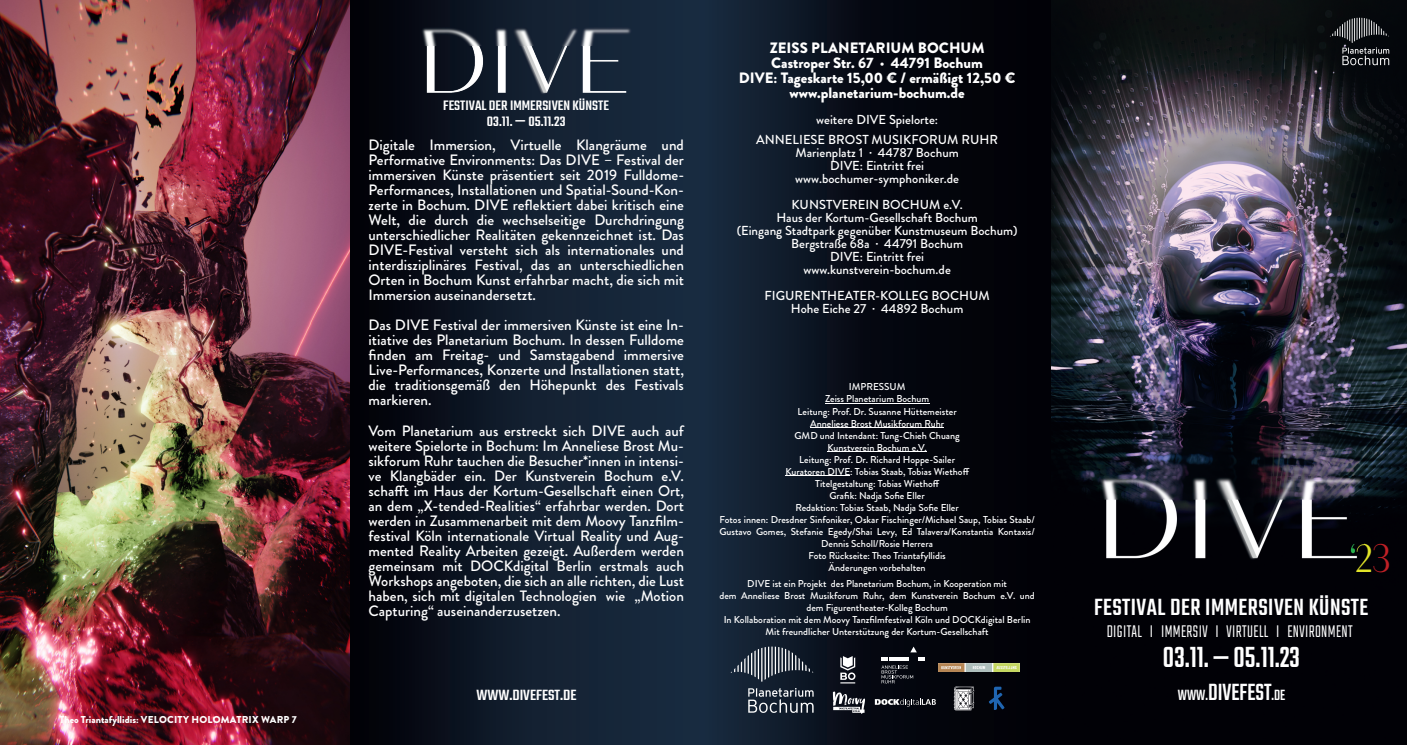
<style>
.page{position:relative;width:1407px;height:745px;background:#fff}
.page>*{position:absolute;margin:0;border:0;box-sizing:border-box;transform-origin:0 0}
.t1{font:39.75px "Quiche Sans";color:#28b24d;scale:.84 1}
.t2{font:500 31.88px "Teko";color:#fff;scale:.84 1}
.t3{font:500 25.75px "Teko";letter-spacing:.02em;color:#fff;scale:.92 1}
.t4{font:500 25.75px "Teko";color:#fff;scale:.84 1}
.t5{font:300 18.75px "Teko";letter-spacing:.025em;color:#fff;scale:.88 1}
.t6{font:500 16.25px "Teko";color:#fff}
.t7{font:500 15px/15px "Brandon Grotesque";color:#fff;text-align:justify}
.t8{font:900 15px/15px "Brandon Grotesque";color:#fff;text-align:center}
.t9{font:500 15px/15px "Teko";color:#fff;text-align:center}
.t10{font:500 13px/13px "Brandon Grotesque";color:#fff;text-align:center}
.t11{font:500 10px/12px "Brandon Grotesque";color:#fff;text-align:center}
.t12{font:900 10px "Brandon Grotesque";color:#fff}
.s1{font-size:17.5px}
.s2{color:#e2e429}
.s3{color:#c02026}
.s4{font-size:16.25px}
</style>
<div class="page">
<img style="left:0;top:0;width:351px;height:744px">
<div style="left:351px;top:0;width:351px;height:744px;background:linear-gradient(to right,#03040b,#1c3148)"></div>
<div style="left:702px;top:0;width:350px;height:744px;background:linear-gradient(to right,#152437,#000)"></div>
<img style="left:1052px;top:0;width:355px;height:744px">
<img style="left:1099px;top:476px;width:264px;height:84px">
<svg style="left:1330px;top:18px;width:59px;height:47px;background:#323437"></svg>
<svg style="left:731px;top:646px;width:82px;height:35px;background:#3e4855"></svg>
<svg style="left:748px;top:687px;width:65px;height:25px;background:#4b545f"></svg>
<svg style="left:881px;top:646px;width:43px;height:37px;background:#22242c"></svg>
<hr style="left:889px;top:657px;width:20px;height:3px;background:#fff">
<svg style="left:833px;top:691px;width:32px;height:22px"></svg>
<svg style="left:875px;top:698px;width:61px;height:8px"></svg>
<svg style="left:954px;top:686px;width:20px;height:23px"></svg>
<svg style="left:989px;top:686px;width:15px;height:23px"></svg>
<svg style="left:938px;top:662px;width:82px;height:9px"></svg>
<hr style="left:825px;top:403px;width:104px;height:1px;background:#fff">
<hr style="left:810px;top:427px;width:134px;height:1px;background:#fff">
<hr style="left:827px;top:451px;width:100px;height:1px;background:#fff">
<hr style="left:785px;top:475px;width:65px;height:1px;background:#fff">
<svg style="left:840px;top:655px;width:15px;height:28px"></svg>
<img style="left:422px;top:28px;width:209px;height:66px">
<p class="t12" style="left:59px;top:715px;width:239px">Theo Triantafyllidis: VELOCITY HOLOMATRIX WARP 7</p>
<p class="t9" style="left:443px;top:99px;width:167px">FESTIVAL DER IMMERSIVEN KÜNSTE<br>03.11. <span class="s1">—</span> 05.11.23</p>
<p class="t7" style="left:369px;top:140px;width:317px">Digitale Immersion, Virtuelle Klangräume und Performative Environments: Das DIVE – Festival der immersiven Künste präsentiert seit 2019 Fulldome-Performances, Installationen und Spatial-Sound-Kon&shy;zerte in Bochum. DIVE reflektiert dabei kritisch eine Welt, die durch die wechselseitige Durchdringung unterschiedlicher Realitäten gekennzeichnet ist. Das DIVE-Festival versteht sich als internationales und interdisziplinäres Festival, das an unterschiedlichen Orten in Bochum Kunst erfahrbar macht, die sich mit Immersion auseinandersetzt.</p>
<p class="t7" style="left:369px;top:320px;width:317px">Das DIVE Festival der immersiven Künste ist eine In&shy;itiative des Planetarium Bochum. In dessen Fulldome finden am Freitag- und Samstagabend immersive Live-Performances, Konzerte und Installationen statt, die traditionsgemäß den Höhepunkt des Festivals markieren.</p>
<p class="t7" style="left:369px;top:425px;width:317px">Vom Planetarium aus erstreckt sich DIVE auch auf weitere Spielorte in Bochum: Im Anneliese Brost Mu&shy;sikforum Ruhr tauchen die Besucher*innen in intensi&shy;ve Klangbäder ein. Der Kunstverein Bochum e.V. schafft im Haus der Kortum-Gesellschaft einen Ort, an dem „X-tended-Realities“ erfahrbar werden. Dort werden in Zusammenarbeit mit dem Moovy Tanzfilm&shy;festival Köln internationale Virtual Reality und Aug&shy;mented Reality Arbeiten gezeigt. Außerdem werden gemeinsam mit DOCKdigital Berlin erstmals auch Workshops angeboten, die sich an alle richten, die Lust haben, sich mit digitalen Technologien wie „Motion Capturing“ auseinanderzusetzen.</p>
<p class="t6" style="left:476px;top:683px;width:102px">WWW.DIVEFEST.DE</p>
<p class="t8" style="left:739px;top:43px;width:278px">ZEISS PLANETARIUM BOCHUM<br>Castroper Str. 67 · 44791 Bochum<br>DIVE: Tageskarte 15,00 € / ermäßigt 12,50 € www.planetarium-bochum.de</p>
<p class="t10" style="left:756px;top:112px;width:243px;line-height:19.5px">weitere DIVE Spielorte:<br>ANNELIESE BROST MUSIKFORUM RUHR</p>
<p class="t10" style="left:795px;top:148px;width:165px">Marienplatz 1 · 44787 Bochum<br>DIVE: Eintritt frei www.bochumer-symphoniker.de</p>
<p class="t10" style="left:737px;top:200px;width:282px">KUNSTVEREIN BOCHUM e.V.<br>Haus der Kortum-Gesellschaft Bochum<br>(Eingang Stadtpark gegenüber Kunstmuseum Bochum)<br>Bergstraße 68a · 44791 Bochum<br>DIVE: Eintritt frei<br>www.kunstverein-bochum.de</p>
<p class="t10" style="left:764px;top:291px;width:227px">FIGURENTHEATER-KOLLEG BOCHUM<br>Hohe Eiche 27 · 44892 Bochum</p>
<p class="t11" style="left:719px;top:382px;width:317px">IMPRESSUM<br>Zeiss Planetarium Bochum<br>Leitung: Prof. Dr. Susanne Hüttemeister<br>Anneliese Brost Musikforum Ruhr<br>GMD und Intendant: Tung-Chieh Chuang<br>Kunstverein Bochum e.V.<br>Leitung: Prof. Dr. Richard Hoppe-Sailer<br>Kuratoren DIVE: Tobias Staab, Tobias Wiethoff<br>Titelgestaltung: Tobias Wiethoff<br>Grafik: Nadja Sofie Eller<br>Redaktion: Tobias Staab, Nadja Sofie Eller<br>Fotos innen: Dresdner Sinfoniker, Oskar Fischinger/Michael Saup, Tobias Staab/ Gustavo Gomes, Stefanie Egedy/Shai Levy, Ed Talavera/Konstantia Kontaxis/ Dennis Scholl/Rosie Herrera<br>Foto Rückseite: Theo Triantafyllidis<br>Änderungen vorbehalten</p>
<p class="t11" style="left:719px;top:579px;width:317px">DIVE ist ein Projekt des Planetarium Bochum, in Kooperation mit<br>dem Anneliese Brost Musikforum Ruhr, dem Kunstverein Bochum e.V. und dem Figurentheater-Kolleg Bochum<br>In Kollaboration mit dem Moovy Tanzfilmfestival Köln und DOCKdigital Berlin Mit freundlicher Unterstützung der Kortum-Gesellschaft</p>
<h1 class="t1" style="left:1349px;top:543px;width:51px">‘<span class="s2">2</span><span class="s3">3</span></h1>
<h3 class="t3" style="left:1094px;top:590px;width:300px">FESTIVAL DER IMMERSIVEN KÜNSTE</h3>
<p class="t5" style="left:1106px;top:618px;width:281px">DIGITAL I IMMERSIV I VIRTUELL I ENVIRONMENT</p>
<h2 class="t2" style="left:1163px;top:636px;width:165px">03.11. — 05.11.23</h2>
<h3 class="t4" style="left:1178px;top:674px;width:129px"><span class="s4">WWW.</span>DIVEFEST<span class="s4">.DE</span></h3>
</div>
